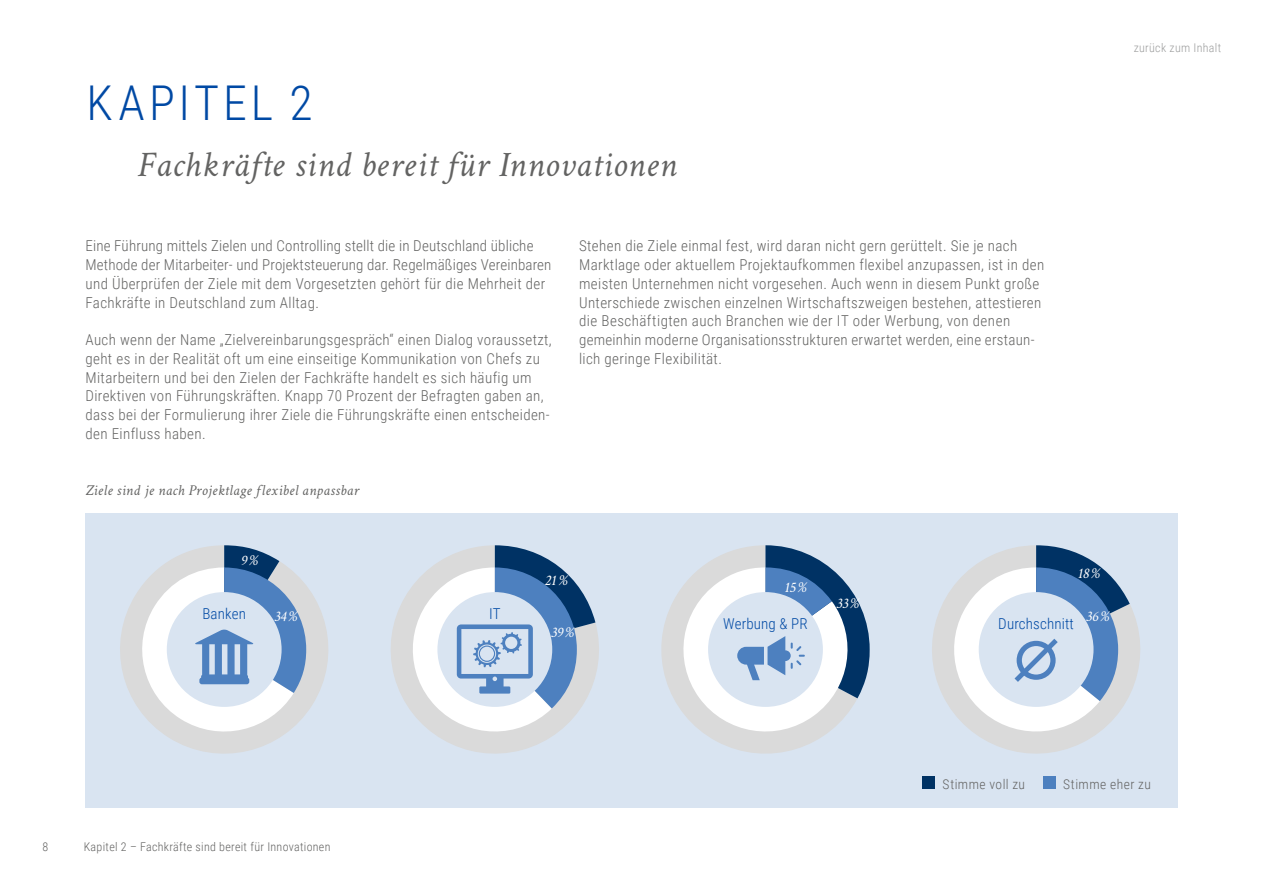
<style>
.page{position:relative;width:1263px;height:893px;background:#fff}
.page>*{position:absolute;margin:0;border:0;box-sizing:border-box;transform-origin:0 0}
.t1{font:300 48px "Roboto Condensed";letter-spacing:.085em;color:#0049a4}
.t2{font:italic 36px "Crimson Text";letter-spacing:.025em;color:#636362}
.t3{font:300 15px/18.8px "Roboto Condensed";letter-spacing:.025em;color:#636362}
.t4{font:italic 15px "Crimson Text";letter-spacing:.02em;color:#636362}
.t5{font:300 15px "Roboto Condensed";letter-spacing:.01em;color:#0049a4}
.t6{font:italic 15px "Crimson Text";letter-spacing:-.005em;color:#fff}
.t7{font:300 13.5px "Roboto Condensed";letter-spacing:.035em;color:#636362}
.t8{font:300 12px "Roboto Condensed";letter-spacing:.025em;color:#636362}
.t9{font:300 12px "Roboto Condensed";letter-spacing:.025em;color:#9c9d9d}
</style>
<div class="page">
<div style="left:85px;top:514px;width:1093px;height:294px;background:#d9e4f1"></div>
<svg style="left:932px;top:602px;width:208px;height:152px"></svg>
<svg style="left:661px;top:604px;width:151px;height:150px"></svg>
<svg style="left:391px;top:599px;width:208px;height:155px"></svg>
<div style="left:1043px;top:776px;width:13px;height:13px;background:#4d80bf"></div>
<div style="left:922px;top:776px;width:13px;height:13px;background:#003264"></div>
<svg style="left:120px;top:585px;width:208px;height:169px"></svg>
<svg style="left:131px;top:545px;width:175px;height:198px"></svg>
<svg style="left:404px;top:545px;width:191px;height:195px"></svg>
<svg style="left:672px;top:545px;width:198px;height:197px"></svg>
<svg style="left:944px;top:545px;width:186px;height:197px"></svg>
<h1 class="t1" style="left:86px;top:69px;width:228px">KAPITEL 2</h1>
<h2 class="t2" style="left:137px;top:144px;width:541px">Fachkräfte sind bereit für Innovationen</h2>
<p class="t3" style="left:85px;top:236px;width:467px">Eine Führung mittels Zielen und Controlling stellt die in Deutschland übliche Methode der Mitarbeiter- und Projektsteuerung dar. Regelmäßiges Vereinbaren und Überprüfen der Ziele mit dem Vorgesetzten gehört für die Mehrheit der Fachkräfte in Deutschland zum Alltag.</p>
<p class="t3" style="left:85px;top:330px;width:468px">Auch wenn der Name „Zielvereinbarungsgespräch“ einen Dialog voraussetzt, geht es in der Realität oft um eine einseitige Kommunikation von Chefs zu Mitarbeitern und bei den Zielen der Fachkräfte handelt es sich häufig um Direktiven von Führungskräften. Knapp 70 Prozent der Befragten gaben an, dass bei der Formulierung ihrer Ziele die Führungskräfte einen entscheiden&shy;den Einfluss haben.</p>
<p class="t4" style="left:85px;top:482px;width:275px">Ziele sind je nach Projektlage flexibel anpassbar</p>
<p class="t6" style="left:241px;top:552px;width:19px">9%</p>
<p class="t3" style="left:579px;top:236px;width:467px">Stehen die Ziele einmal fest, wird daran nicht gern gerüttelt. Sie je nach Marktlage oder aktuellem Projektaufkommen flexibel anzupassen, ist in den meisten Unternehmen nicht vorgesehen. Auch wenn in diesem Punkt große Unterschiede zwischen einzelnen Wirtschaftszweigen bestehen, attestieren die Beschäftigten auch Branchen wie der IT oder Werbung, von denen gemeinhin moderne Organisationsstrukturen erwartet werden, eine erstaun&shy;lich geringe Flexibilität.</p>
<p class="t5" style="left:202px;top:603px;width:45px">Banken</p>
<p class="t6" style="left:274px;top:608px;width:25px">34%</p>
<p class="t5" style="left:489px;top:603px;width:13px">IT</p>
<p class="t6" style="left:545px;top:571px;width:25px">21%</p>
<p class="t6" style="left:551px;top:624px;width:25px">39%</p>
<p class="t6" style="left:784px;top:579px;width:25px">15%</p>
<p class="t5" style="left:723px;top:613px;width:86px">Werbung &amp; PR</p>
<p class="t6" style="left:836px;top:595px;width:25px">33%</p>
<p class="t6" style="left:1077px;top:565px;width:25px">18%</p>
<p class="t6" style="left:1086px;top:608px;width:25px">36%</p>
<p class="t5" style="left:998px;top:613px;width:77px">Durchschnitt</p>
<p class="t9" style="left:1134px;top:39px;width:89px">zurück zum Inhalt</p>
<p class="t8" style="left:43px;top:839px;width:7px">8</p>
<p class="t8" style="left:84px;top:839px;width:248px">Kapitel 2 – Fachkräfte sind bereit für Innovationen</p>
<p class="t7" style="left:942px;top:775px;width:84px">Stimme voll zu</p>
<p class="t7" style="left:1063px;top:775px;width:89px">Stimme eher zu</p>
</div>
